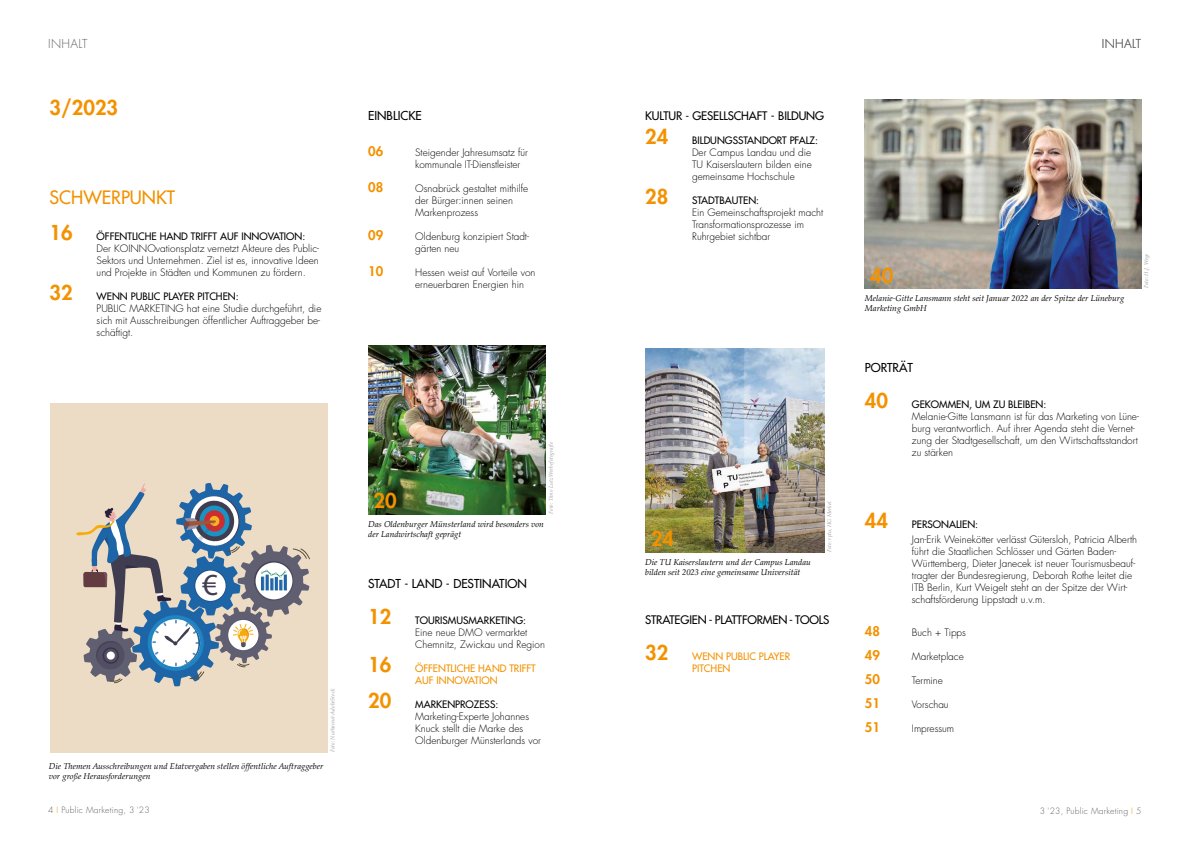
<style>
.page{position:relative;width:1191px;height:842px;background:#fff}
.page>*{position:absolute;margin:0;border:0;box-sizing:border-box;transform-origin:0 0}
.t1{font:30.8px "Myriad Pro";color:#413d50}
.t2{font:800 20px "Futura";color:#f39200}
.t3{font:18px "Futura";color:#f39200}
.t4{font:800 13px "Futura";color:#f39200}
.t5{font:12px "Futura";color:#000}
.t6{font:300 12px "Futura";letter-spacing:.025em;color:#646363}
.t7{font:11.5px "Futura";letter-spacing:-.01em;color:#000}
.t8{font:300 10px/12px "Futura";color:#000}
.t9{font:10px/12px "Futura";color:#f39200}
.t10{font:italic 8.5px/10.2px "Palatino Linotype";color:#000}
.t11{font:300 8.5px "Futura";letter-spacing:.025em;color:#646363}
.t12{font:italic 5.5px "Palatino Linotype";color:#9d9d9c}
.s1{font-weight:800;font-size:20px;color:#f39200}
.s2{font-weight:400}
.s3{font-weight:800;font-size:20px}
.s4{font-size:12px}
.s5{color:#f39200}
</style>
<div class="page">
<img style="left:865px;top:99px;width:276px;height:189px">
<img style="left:645px;top:348px;width:179px;height:204px">
<div style="left:50px;top:403px;width:277px;height:350px;background:#eddcc5"></div>
<svg style="left:76px;top:483px;width:234px;height:203px"></svg>
<img style="left:368px;top:345px;width:178px;height:169px">
<p class="t6" style="left:48px;top:36px;width:41px">INHALT</p>
<p class="t6" style="left:1102px;top:36px;width:41px">INHALT</p>
<h2 class="t2" style="left:50px;top:95px;width:70px">3/2023</h2>
<h3 class="t3" style="left:50px;top:186px;width:127px">SCHWERPUNKT</h3>
<p class="t8" style="left:97px;top:231px;width:224px;text-indent:-47px"><span class="s1">16</span> <span class="s2">ÖFFENTLICHE HAND TRIFFT AUF INNOVATION:<br></span>Der KOINNOvationsplatz vernetzt Akteure des Public-Sektors und Unternehmen. Ziel ist es, innovative Ideen und Projekte in Städten und Kommunen zu fördern.</p>
<p class="t8" style="left:97px;top:291px;width:226px;text-indent:-47px"><span class="s1">32</span> <span class="s2">WENN PUBLIC PLAYER PITCHEN:<br></span>PUBLIC MARKETING hat eine Studie durchgeführt, die sich mit Ausschreibungen öffentlicher Auftraggeber be&shy;schäftigt.</p>
<p class="t5" style="left:368px;top:108px;width:55px">EINBLICKE</p>
<h3 class="t4" style="left:368px;top:143px;width:17px">06</h3>
<p class="t8" style="left:415px;top:147px;width:114px">Steigender Jahresumsatz für kommunale IT-Dienstleister</p>
<h3 class="t4" style="left:368px;top:179px;width:17px">08</h3>
<p class="t8" style="left:415px;top:183px;width:115px">Osnabrück gestaltet mithilfe der Bürger:innen seinen<br>Markenprozess</p>
<h3 class="t4" style="left:368px;top:227px;width:17px">09</h3>
<p class="t8" style="left:415px;top:231px;width:115px">Oldenburg konzipiert Stadt&shy;gärten neu</p>
<h3 class="t4" style="left:368px;top:263px;width:17px">10</h3>
<p class="t8" style="left:415px;top:267px;width:122px">Hessen weist auf Vorteile von erneuerbaren Energien hin</p>
<h1 class="t1" style="left:202px;top:566px;width:17px">€</h1>
<p class="t12" style="left:328px;top:752px;width:65px;rotate:-90deg">Foto: Nuthawut-AdobeStock</p>
<p class="t10" style="left:49px;top:761px;width:276px">Die Themen Ausschreibungen und Etatvergaben stellen öffentliche Auftraggeber vor große Herausforderungen</p>
<h2 class="t2" style="left:373px;top:488px;width:25px">20</h2>
<p class="t12" style="left:547px;top:514px;width:73px;rotate:-90deg">Foto: Timo Lutz Werbefotografie</p>
<p class="t10" style="left:368px;top:519px;width:177px">Das Oldenburger Münsterland wird besonders von der Landwirtschaft geprägt</p>
<p class="t5" style="left:368px;top:576px;width:160px">STADT - LAND - DESTINATION</p>
<p class="t8" style="left:415px;top:615px;width:131px;text-indent:-47px"><span class="s1">12</span> <span class="s2">TOURISMUSMARKETING:<br></span>Eine neue DMO vermarktet<br>Chemnitz, Zwickau und Region</p>
<p class="t9" style="left:415px;top:662px;width:122px;text-indent:-47px"><span class="s3">16</span> ÖFFENTLICHE HAND TRIFFT<br>AUF INNOVATION</p>
<p class="t8" style="left:415px;top:699px;width:127px;text-indent:-47px"><span class="s1">20</span> <span class="s2">MARKENPROZESS:<br></span>Marketing-Experte Johannes<br>Knuck stellt die Marke des<br>Oldenburger Münsterlands vor</p>
<p class="t7" style="left:645px;top:109px;width:180px">KULTUR - GESELLSCHAFT <span class="s4">-</span> BILDUNG</p>
<p class="t8" style="left:692px;top:135px;width:127px;text-indent:-47px"><span class="s1">24</span> <span class="s2">BILDUNGSSTANDORT PFALZ:<br></span>Der Campus Landau und die<br>TU Kaiserslautern bilden eine gemeinsame Hochschule</p>
<p class="t8" style="left:692px;top:195px;width:132px;text-indent:-47px"><span class="s1">28</span> <span class="s2">STADTBAUTEN:<br></span>Ein Gemeinschaftsprojekt macht<br>Transformationsprozesse im<br>Ruhrgebiet sichtbar</p>
<h2 class="t2" style="left:651px;top:526px;width:25px">24</h2>
<p class="t10" style="left:645px;top:557px;width:167px">Die TU Kaiserslautern und der Campus Landau bilden seit 2023 eine gemeinsame Universität</p>
<p class="t12" style="left:825px;top:552px;width:52px;rotate:-90deg">Foto: rptu, HG Merkel</p>
<p class="t7" style="left:645px;top:613px;width:186px">STRATEGIEN - PLATTFORMEN - TOOLS</p>
<p class="t9" style="left:645px;top:650px;width:146px"><span class="s3">32</span> WENN PUBLIC PLAYER<br>P</p>
<p class="t9" style="left:697px;top:662px;width:35px">ITCHEN</p>
<h2 class="t2" style="left:870px;top:263px;width:25px">40</h2>
<p class="t10" style="left:865px;top:293px;width:261px">Melanie-Gitte Lansmann steht seit Januar 2022 an der Spitze der Lüneburg<br>Marketing GmbH</p>
<p class="t12" style="left:1142px;top:288px;width:36px;rotate:-90deg">Foto: H.J. Wege</p>
<p class="t5" style="left:865px;top:360px;width:50px">PORTRÄT</p>
<p class="t8" style="left:912px;top:399px;width:228px;text-indent:-47px"><span class="s1">40</span> <span class="s2">GEKOMMEN, UM ZU BLEIBEN:<br></span>Melanie-Gitte Lansmann ist für das Marketing von Lüne&shy;burg verantwortlich. Auf ihrer Agenda steht die Vernet&shy;zung der Stadtgesellschaft, um den Wirtschaftsstandort zu stärken</p>
<p class="t8" style="left:912px;top:517px;width:227px;line-height:14.8px;text-indent:-47px"><span class="s1">44</span> <span class="s2">PERSONALIEN:<br></span>Jan-Erik Weinekötter verlässt Gütersloh, Patricia Alberth</p>
<p class="t8" style="left:912px;top:545px;width:225px">führt die Staatlichen Schlösser und Gärten Baden-Württemberg, Dieter Janecek ist neuer Tourismusbeauf&shy;tragter der Bundesregierung, Deborah Rothe leitet die ITB Berlin, Kurt Weigelt steht an der Spitze der Wirt&shy;schaftsförderung Lippstadt u.v.m.</p>
<h3 class="t4" style="left:865px;top:623px;width:17px">48</h3>
<p class="t8" style="left:912px;top:627px;width:56px">Buch + Tipps</p>
<h3 class="t4" style="left:865px;top:647px;width:17px">49</h3>
<p class="t8" style="left:912px;top:651px;width:53px">Marketplace</p>
<h3 class="t4" style="left:865px;top:671px;width:17px">50</h3>
<p class="t8" style="left:912px;top:675px;width:33px">Termine</p>
<h3 class="t4" style="left:865px;top:695px;width:17px">51</h3>
<p class="t8" style="left:912px;top:699px;width:38px">Vorschau</p>
<h3 class="t4" style="left:865px;top:719px;width:17px">51</h3>
<p class="t8" style="left:912px;top:723px;width:44px">Impressum</p>
<p class="t11" style="left:48px;top:805px;width:103px">4 <span class="s5">I</span> Public Marketing, 3 '23</p>
<p class="t11" style="left:1040px;top:805px;width:103px">3 '23, Public Marketing <span class="s5">I</span> 5</p>
</div>
